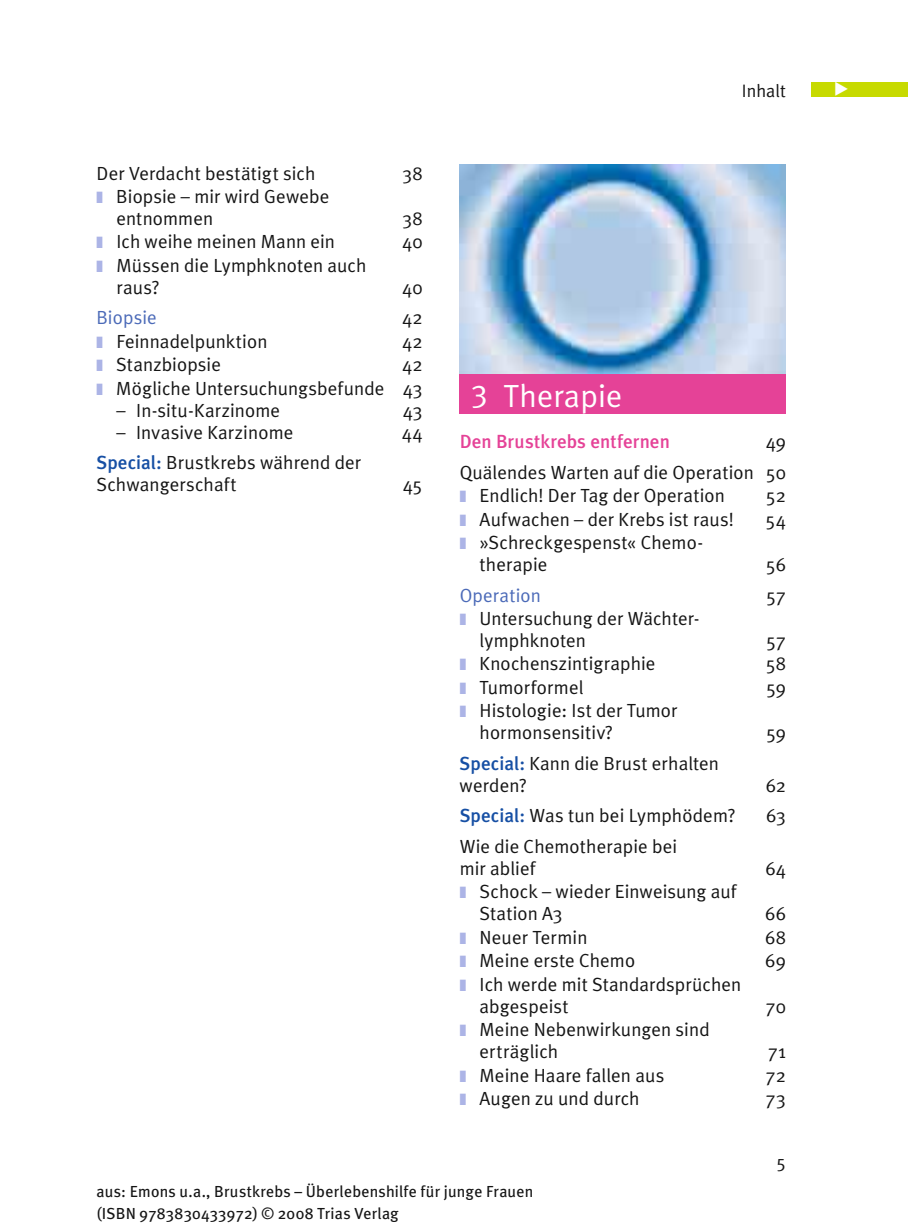
<style>
.page{position:relative;width:908px;height:1231px;background:#fff}
.page>*{position:absolute;margin:0;border:0;box-sizing:border-box;transform-origin:0 0}
.t1{font:32px "Meta Plus Normal";letter-spacing:.005em;color:#fff}
.t2{font:19px/22px "Meta Plus Normal";letter-spacing:.005em;color:#151515}
.t3{font:500 19px "Meta Plus";letter-spacing:.005em;color:#e54297}
.t4{font:19px "Meta Plus Normal";letter-spacing:.005em;color:#4b6ab8}
.t5{font:18px "Meta Plus Normal";letter-spacing:.01em;color:#151515}
.t6{font:16px/22px "Meta Plus";letter-spacing:.015em;color:#151515}
.s1{font-family:"European Pi Three";color:#acb4e6}
.s2{font-family:"Meta Plus";font-weight:500;color:#164fa4}
.s3{font-family:"Meta Normal Expert"}
</style>
<div class="page">
<div style="left:811px;top:82px;width:96px;height:14px;background:#c7da00"></div>
<img style="left:459px;top:164px;width:326px;height:210px">
<div style="left:459px;top:374px;width:326px;height:40px;background:#e54297"></div>
<p class="t2" style="left:96px;top:163px;width:220px">Der Verdacht bestätigt sich</p>
<p class="t2" style="left:402px;top:163px;width:22px">38</p>
<p class="t2" style="left:116px;top:187px;width:214px;text-indent:-20px"><span class="s1">-</span> Biopsie – mir wird Gewebe entnommen</p>
<p class="t2" style="left:402px;top:209px;width:22px">38</p>
<p class="t2" style="left:96px;top:232px;width:240px"><span class="s1">-</span> Ich weihe meinen Mann ein</p>
<p class="t2" style="left:402px;top:232px;width:22px">40</p>
<p class="t2" style="left:116px;top:256px;width:251px;text-indent:-20px"><span class="s1">-</span> Müssen die Lymphknoten auch raus?</p>
<p class="t2" style="left:402px;top:278px;width:22px">40</p>
<p class="t4" style="left:96px;top:311px;width:62px">Biopsie</p>
<p class="t2" style="left:402px;top:308px;width:22px">42</p>
<p class="t2" style="left:96px;top:331px;width:172px"><span class="s1">-</span> Feinnadelpunktion</p>
<p class="t2" style="left:402px;top:331px;width:22px">42</p>
<p class="t2" style="left:96px;top:355px;width:126px"><span class="s1">-</span> Stanzbiopsie</p>
<p class="t2" style="left:402px;top:355px;width:22px">42</p>
<p class="t2" style="left:116px;top:378px;width:308px;text-indent:-20px"><span class="s1">-</span> Mögliche Untersuchungsbefunde 43 –</p>
<p class="t2" style="left:136px;top:400px;width:145px">In-situ-Karzinome</p>
<p class="t2" style="left:402px;top:400px;width:21px">43</p>
<p class="t2" style="left:96px;top:418px;width:266px;line-height:30.4px;text-indent:40px">Invasive Karzinome<br><span class="s2">Special:</span> Brustkrebs während der</p>
<p class="t2" style="left:96px;top:475px;width:141px">Schwangerschaft</p>
<p class="t2" style="left:402px;top:475px;width:21px">45</p>
<p class="t2" style="left:116px;top:422px;width:11px">–</p>
<p class="t2" style="left:401px;top:422px;width:22px">44</p>
<h1 class="t1" style="left:471px;top:384px;width:153px"><span class="s3">3</span> Therapie</h1>
<p class="t5" style="left:741px;top:84px;width:46px">Inhalt</p>
<p class="t3" style="left:459px;top:434px;width:212px">Den Brustkrebs entfernen</p>
<p class="t2" style="left:459px;top:428px;width:327px;line-height:30.6px;text-align:right">49<br>Quälendes Warten auf die Operation 50</p>
<p class="t2" style="left:459px;top:486px;width:267px"><span class="s1">-</span> Endlich! Der Tag der Operation</p>
<p class="t2" style="left:765px;top:486px;width:22px">52</p>
<p class="t2" style="left:459px;top:509px;width:275px"><span class="s1">-</span> Aufwachen – der Krebs ist raus!</p>
<p class="t2" style="left:765px;top:509px;width:22px">54</p>
<p class="t2" style="left:479px;top:533px;width:225px;text-indent:-20px"><span class="s1">-</span> »Schreckgespenst« Chemo&shy;therapie</p>
<p class="t2" style="left:765px;top:555px;width:22px">56</p>
<p class="t4" style="left:459px;top:588px;width:83px">Operation</p>
<p class="t2" style="left:765px;top:585px;width:21px">57</p>
<p class="t2" style="left:479px;top:608px;width:221px;text-indent:-20px"><span class="s1">-</span> Untersuchung der Wächter&shy;lymphknoten</p>
<p class="t2" style="left:765px;top:631px;width:21px">57</p>
<p class="t2" style="left:459px;top:654px;width:197px"><span class="s1">-</span> Knochenszintigraphie</p>
<p class="t2" style="left:765px;top:654px;width:22px">58</p>
<p class="t2" style="left:459px;top:677px;width:125px"><span class="s1">-</span> Tumorformel</p>
<p class="t2" style="left:765px;top:677px;width:21px">59</p>
<p class="t2" style="left:479px;top:701px;width:199px;text-indent:-20px"><span class="s1">-</span> Histologie: Ist der Tumor hormonsensitiv?</p>
<p class="t2" style="left:765px;top:723px;width:21px">59</p>
<p class="t2" style="left:459px;top:753px;width:261px"><span class="s2">Special:</span> Kann die Brust erhalten werden?</p>
<p class="t2" style="left:765px;top:775px;width:22px">62</p>
<p class="t2" style="left:459px;top:806px;width:277px"><span class="s2">Special:</span> Was tun bei Lymphödem?</p>
<p class="t2" style="left:765px;top:806px;width:21px">63</p>
<p class="t2" style="left:459px;top:836px;width:219px">Wie die Chemotherapie bei mir ablief</p>
<p class="t2" style="left:765px;top:858px;width:22px">64</p>
<p class="t2" style="left:479px;top:882px;width:258px;text-indent:-20px"><span class="s1">-</span> Schock – wieder Einweisung auf<br>Station A3</p>
<p class="t2" style="left:764px;top:904px;width:22px">66</p>
<p class="t2" style="left:459px;top:927px;width:129px"><span class="s1">-</span> Neuer Termin</p>
<p class="t2" style="left:764px;top:927px;width:22px">68</p>
<p class="t2" style="left:459px;top:951px;width:177px"><span class="s1">-</span> Meine erste Chemo</p>
<p class="t2" style="left:764px;top:951px;width:22px">69</p>
<p class="t2" style="left:479px;top:974px;width:263px;text-indent:-20px"><span class="s1">-</span> Ich werde mit Standardsprüchen abgespeist</p>
<p class="t2" style="left:765px;top:996px;width:22px">70</p>
<p class="t2" style="left:479px;top:1019px;width:231px;text-indent:-20px"><span class="s1">-</span> Meine Nebenwirkungen sind erträglich</p>
<p class="t2" style="left:767px;top:1041px;width:20px">71</p>
<p class="t2" style="left:459px;top:1065px;width:206px"><span class="s1">-</span> Meine Haare fallen aus</p>
<p class="t2" style="left:765px;top:1065px;width:22px">72</p>
<p class="t2" style="left:459px;top:1088px;width:181px"><span class="s1">-</span> Augen zu und durch</p>
<p class="t2" style="left:765px;top:1088px;width:22px">73</p>
<p class="t5" style="left:776px;top:1154px;width:11px">5</p>
<p class="t6" style="left:96px;top:1181px;width:438px">aus: Emons u.a., Brustkrebs – Überlebenshilfe für junge Frauen (ISBN 9783830433972) © 2008 Trias Verlag</p>
</div>
